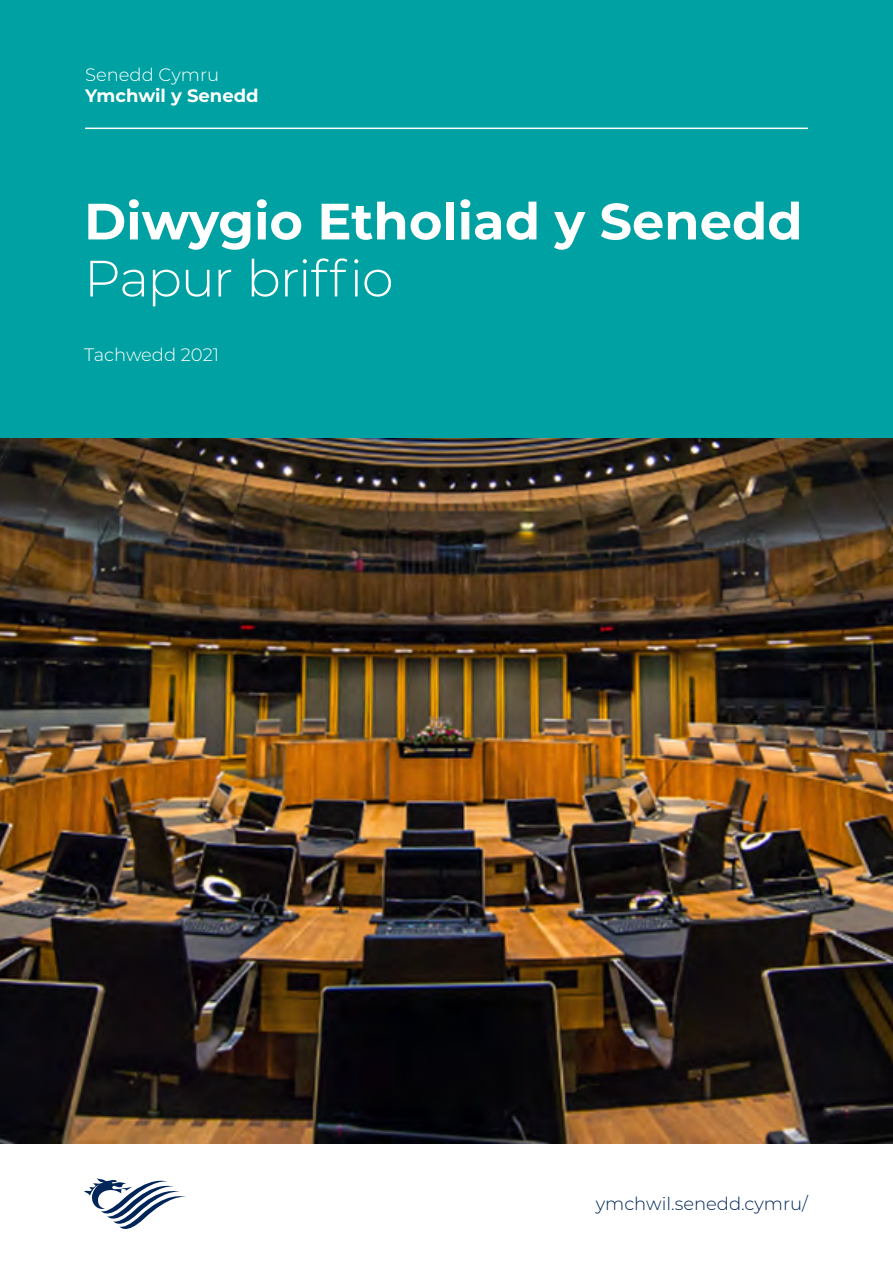
<style>
.page{position:relative;width:893px;height:1263px;background:#fff}
.page>*{position:absolute;margin:0;border:0;box-sizing:border-box;transform-origin:0 0}
.t1{font:700 51px "Montserrat";color:#fff}
.t2{font:300 51px "Montserrat";letter-spacing:-.025em;color:#fff}
.t3{font:300 18px "Montserrat";color:#fff}
.t4{font:300 18px "Montserrat";color:#002659}
.t5{font:700 18px "Montserrat";color:#fff}
</style>
<div class="page">
<div style="left:0;top:0;width:893px;height:1144px;background:#00a1a2"></div>
<svg style="left:84px;top:1178px;width:102px;height:51px"></svg>
<hr style="left:85px;top:128px;width:723px;height:1px;background:#fff">
<img style="left:0;top:438px;width:893px;height:706px">
<p class="t3" style="left:85px;top:62px;width:136px">Senedd Cymru</p>
<p class="t5" style="left:85px;top:83px;width:175px">Ymchwil y Senedd</p>
<h1 class="t1" style="left:84px;top:185px;width:720px">Diwygio Etholiad y Senedd</h1>
<h1 class="t2" style="left:84px;top:244px;width:311px">Papur briffio</h1>
<p class="t3" style="left:84px;top:342px;width:137px">Tachwedd 2021</p>
<p class="t4" style="left:596px;top:1191px;width:214px">ymchwil.senedd.cymru/</p>
</div>
